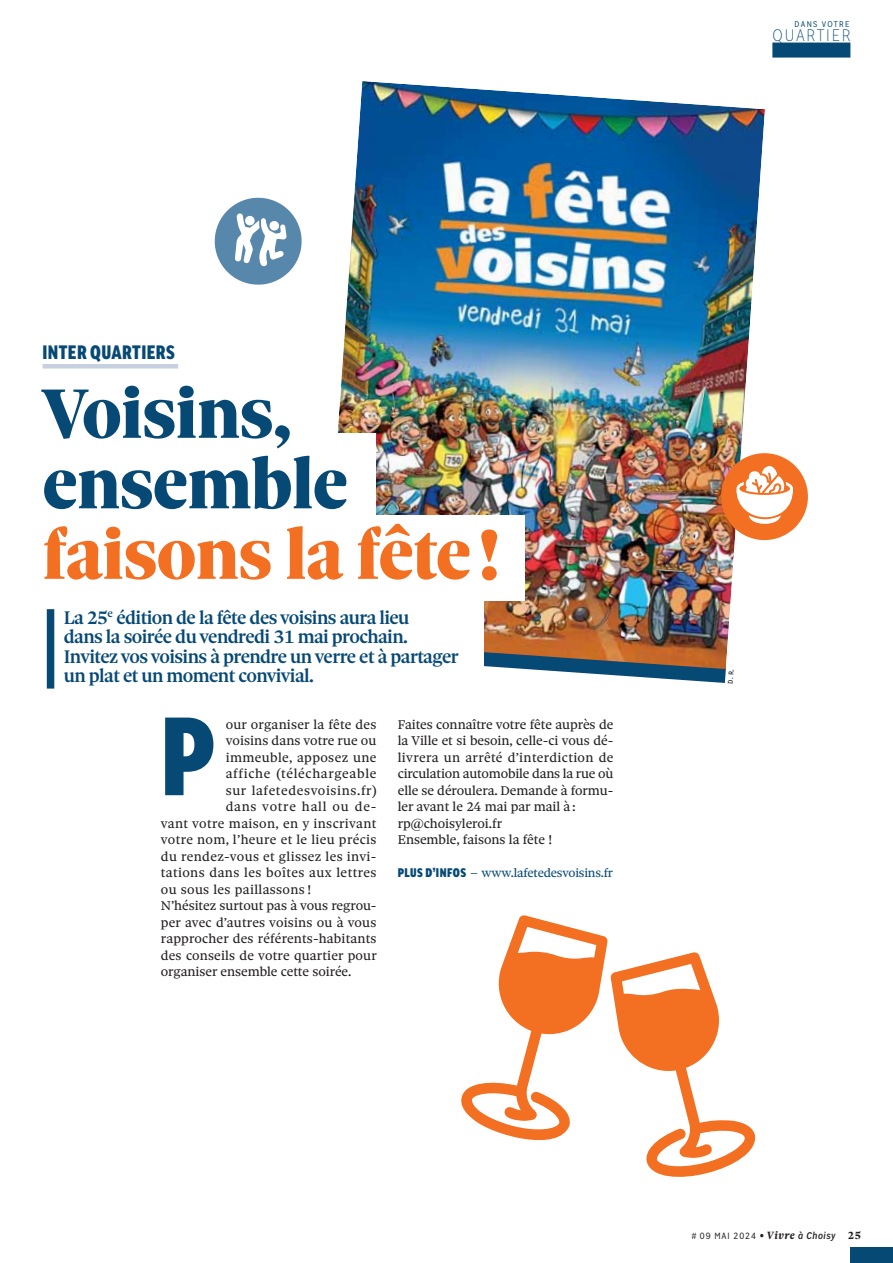
<style>
.page{position:relative;width:893px;height:1263px;background:#fff}
.page>*{position:absolute;margin:0;border:0;box-sizing:border-box;transform-origin:0 0}
.t1{font:700 extra-condensed 120px "Sole Sans";color:#064975}
.t2{font:900 75px/70.5px "Sole Serif Headline";letter-spacing:-.01em;color:#064975}
.t3{font:900 75px "Sole Serif Headline";letter-spacing:-.01em;color:#f36f21}
.t4{font:700 extra-condensed 21px "Sole Sans";letter-spacing:.02em;color:#064975}
.t5{font:500 19.5px/19.5px "Sole Serif Subhead";letter-spacing:-.03em;color:#064975}
.t6{font:300 condensed 18px "Sole Sans";letter-spacing:.1em;color:#064975}
.t7{font:13.5px "Sole Serif Text";letter-spacing:.015em;color:#231f20}
.t8{font:13.5px/16.5px "Sole Serif Text";letter-spacing:-.005em;color:#231f20}
.t9{font:13.5px "Sole Serif Text";letter-spacing:.045em;color:#231f20}
.t10{font:13.5px "Sole Serif Text";letter-spacing:.05em;color:#231f20}
.t11{font:13.5px "Sole Serif Text";letter-spacing:.055em;color:#231f20}
.t12{font:12.75px "Sole Serif Text";letter-spacing:-.015em;color:#064975}
.t13{font:condensed 9.75px "Sole Sans";letter-spacing:.1em;color:#231f20}
.t14{font:condensed 9px "Sole Sans";letter-spacing:.15em;color:#064975}
.t15{font:condensed 7.5px "Sole Sans";color:#231f20}
.s1{font-family:"Sole Sans";font-weight:800;font-stretch:extra-condensed;font-size:13.5px}
.s2{font-size:13.5px}
.s3{font-size:10.5px}
.s4{font-family:"Sole Serif Text";font-weight:700;font-style:italic;font-stretch:normal;font-size:11.25px}
.s5{font-weight:500;font-style:italic;font-size:10.5px}
.s6{font-family:"Sole Serif Text";font-weight:700;font-stretch:normal;font-size:11.25px}
</style>
<div class="page">
<svg style="left:526px;top:669px;width:200px;height:14px"></svg>
<img style="left:337px;top:81px;width:428px;height:588px">
<div style="left:43px;top:434px;width:333px;height:106px;background:#fff"></div>
<div style="left:43px;top:516px;width:482px;height:85px;background:#fff"></div>
<div style="left:43px;top:584px;width:441px;height:123px;background:#fff"></div>
<div style="left:43px;top:364px;width:135px;height:5px;background:#c6d0df"></div>
<div style="left:47px;top:609px;width:7px;height:80px;background:#064975"></div>
<div style="left:772px;top:43px;width:78px;height:15px;background:#064975"></div>
<svg style="left:461px;top:915px;width:295px;height:262px"></svg>
<svg style="left:214px;top:197px;width:88px;height:88px"></svg>
<div style="left:721px;top:453px;width:87px;height:87px;background:#f36f21;border-radius:50%"></div>
<svg style="left:736px;top:466px;width:60px;height:62px"></svg>
<div style="left:850px;top:1248px;width:43px;height:15px;background:#064975"></div>
<p class="t14" style="left:795px;top:18px;width:56px">DANS VOTRE</p>
<h3 class="t6" style="left:773px;top:29px;width:79px">QUARTIER</h3>
<h3 class="t4" style="left:43px;top:339px;width:134px">INTER QUARTIERS</h3>
<h2 class="t2" style="left:43px;top:382px;width:307px">Voisins, ensemble</h2>
<h2 class="t3" style="left:43px;top:516px;width:458px">faisons la fête !</h2>
<h3 class="t5" style="left:64px;top:609px;width:396px">La 25<sup>e</sup> édition de la fête des voisins aura lieu<br>dans la soirée du vendredi 31 mai prochain.<br>Invitez vos voisins à prendre un verre et à partager un plat et un moment convivial.</h3>
<h1 class="t1" style="left:160px;top:684px;width:56px">P</h1>
<p class="t7" style="left:226px;top:718px;width:152px">our organiser la fête des</p>
<p class="t7" style="left:226px;top:734px;width:152px">voisins dans votre rue ou</p>
<p class="t7" style="left:226px;top:751px;width:152px">immeuble, apposez une</p>
<p class="t10" style="left:226px;top:767px;width:152px">affiche (téléchargeable</p>
<p class="t9" style="left:226px;top:784px;width:152px">sur lafetedesvoisins.fr)</p>
<p class="t11" style="left:226px;top:800px;width:152px">dans votre hall ou de-</p>
<p class="t7" style="left:161px;top:817px;width:217px">vant votre maison, en y inscrivant</p>
<p class="t7" style="left:161px;top:833px;width:217px">votre nom, l’heure et le lieu précis</p>
<p class="t7" style="left:161px;top:850px;width:217px">du rendez-vous et glissez les invi-</p>
<p class="t7" style="left:161px;top:866px;width:217px">tations dans les boîtes aux lettres</p>
<p class="t7" style="left:161px;top:883px;width:152px">ou sous les paillassons !</p>
<p class="t8" style="left:161px;top:898px;width:217px">N’hésitez surtout pas à vous regrou-</p>
<p class="t7" style="left:161px;top:916px;width:217px">per avec d’autres voisins ou à vous</p>
<p class="t7" style="left:161px;top:932px;width:217px">rapprocher des référents-habitants</p>
<p class="t7" style="left:161px;top:949px;width:217px">des conseils de votre quartier pour</p>
<p class="t8" style="left:161px;top:964px;width:192px">organiser ensemble cette soirée.</p>
<p class="t8" style="left:398px;top:717px;width:217px">Faites connaître votre fête auprès de la Ville et si besoin, celle-ci vous dé&shy;livrera un arrêté d’interdiction de circulation automobile dans la rue où elle se déroulera. Demande à formu&shy;ler avant le 24 mai par mail à : rp@choisyleroi.fr<br>Ensemble, faisons la fête !</p>
<p class="t12" style="left:398px;top:867px;width:217px"><span class="s1">PLUS D’INFOS</span> <span class="s2">–</span> www.lafetedesvoisins.fr</p>
<p class="t15" style="left:728px;top:683px;width:16px;rotate:-86deg">D. R.</p>
<p class="t13" style="left:692px;top:1230px;width:171px"># 09 MAI 2024 <span class="s3">•</span> <span class="s4">Vivre</span> <span class="s5">à Choisy</span> <span class="s6">25</span></p>
</div>
